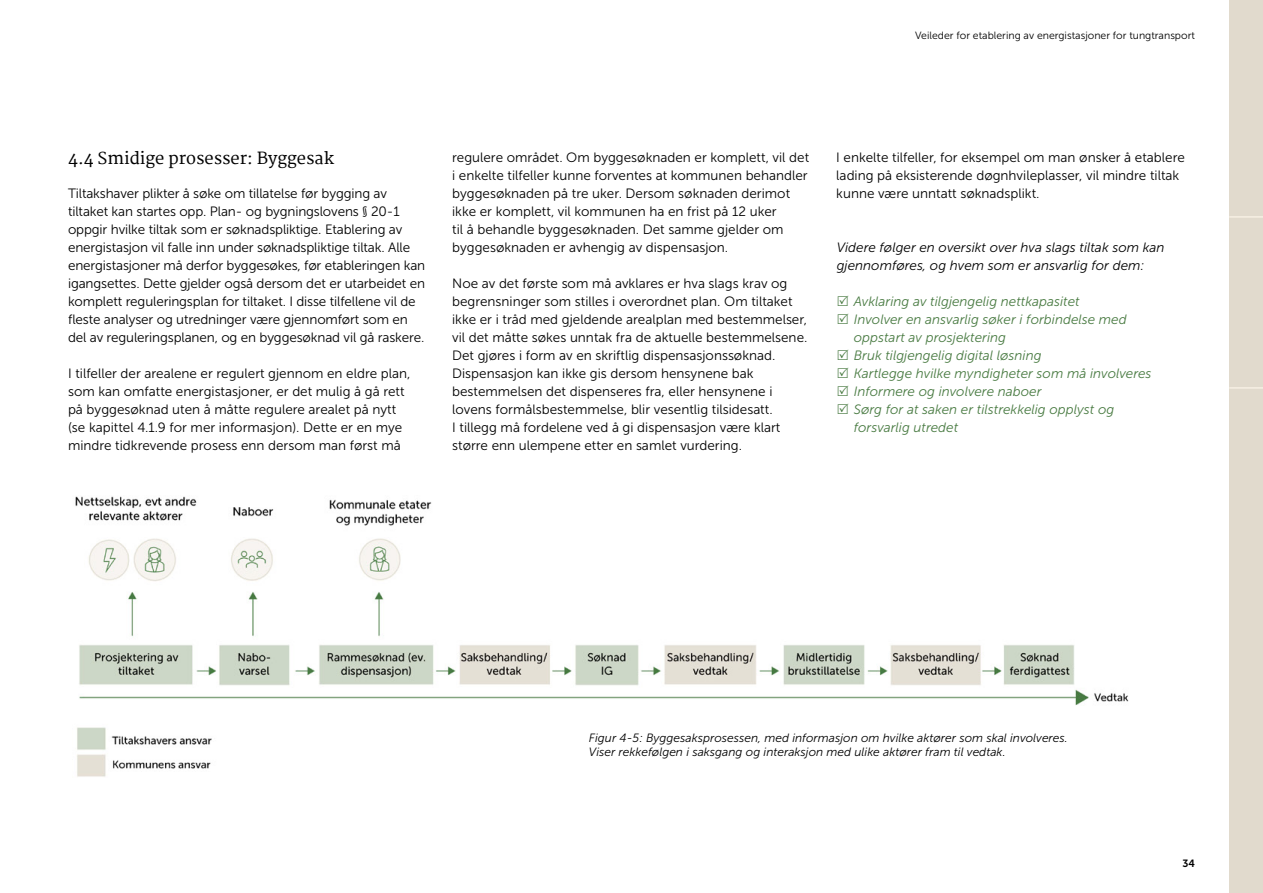
<style>
.page{position:relative;width:1263px;height:893px;background:#fff}
.page>*{position:absolute;margin:0;border:0;box-sizing:border-box;transform-origin:0 0}
.subhead1{font:600 16.5px "Martel";color:#000}
.brødtekst{font:13.5px/18px "Museo Sans 300";color:#000}
.sjekkliste_grønn{font:italic 13.5px/18px "Museo Sans 300";color:#487a41}
.brødtekst-2{font:italic 13.5px/18px "Museo Sans 300";color:#000}
.bildetekst{font:italic 12px/14.4px "Museo Sans 300";color:#000}
.t1{font:10.5px "Museo Sans 300";color:#000}
.t2{font:10.5px "Museo Sans 700";color:#000}
</style>
<div class="page">
<img style="left:75px;top:496px;width:1054px;height:281px">
<div style="left:1229px;top:0;width:34px;height:893px;background:#e1dacd"></div>
<hr style="left:1229px;top:387px;width:34px;height:2px;background:#f7f0e4">
<hr style="left:1229px;top:216px;width:34px;height:2px;background:#f7f0e4">
<p class="t1" style="left:915px;top:30px;width:281px">Veileder for etablering av energistasjoner for tungtransport</p>
<h2 class="subhead1" style="left:68px;top:148px;width:267px">4.4 Smidige prosesser: Byggesak</h2>
<p class="brødtekst" style="left:68px;top:184px;width:359px">Tiltakshaver plikter å søke om tillatelse før bygging av tiltaket kan startes opp. Plan- og bygningslovens § 20-1 oppgir hvilke tiltak som er søknadspliktige. Etablering av energistasjon vil falle inn under søknadspliktige tiltak. Alle energistasjoner må derfor byggesøkes, før etableringen kan igangsettes. Dette gjelder også dersom det er utarbeidet en komplett reguleringsplan for tiltaket. I disse tilfellene vil de fleste analyser og utredninger være gjennomført som en del av reguleringsplanen, og en byggesøknad vil gå raskere.</p>
<p class="brødtekst" style="left:68px;top:364px;width:344px">I tilfeller der arealene er regulert gjennom en eldre plan, som kan omfatte energistasjoner, er det mulig å gå rett på byggesøknad uten å måtte regulere arealet på nytt (se kapittel 4.1.9 for mer informasjon). Dette er en mye mindre tidkrevende prosess enn dersom man først må</p>
<p class="brødtekst" style="left:452px;top:148px;width:358px">regulere området. Om byggesøknaden er komplett, vil det i enkelte tilfeller kunne forventes at kommunen behandler byggesøknaden på tre uker. Dersom søknaden derimot ikke er komplett, vil kommunen ha en frist på 12 uker<br>til å behandle byggesøknaden. Det samme gjelder om byggesøknaden er avhengig av dispensasjon.</p>
<p class="brødtekst" style="left:452px;top:274px;width:357px">Noe av det første som må avklares er hva slags krav og begrensninger som stilles i overordnet plan. Om tiltaket ikke er i tråd med gjeldende arealplan med bestemmelser, vil det måtte søkes unntak fra de aktuelle bestemmelsene.<br>Det gjøres i form av en skriftlig dispensasjonssøknad.<br>Dispensasjon kan ikke gis dersom hensynene bak bestemmelsen det dispenseres fra, eller hensynene i lovens formålsbestemmelse, blir vesentlig tilsidesatt.<br>I tillegg må fordelene ved å gi dispensasjon være klart større enn ulempene etter en samlet vurdering.</p>
<p class="brødtekst" style="left:836px;top:148px;width:350px">I enkelte tilfeller, for eksempel om man ønsker å etablere lading på eksisterende døgnhvileplasser, vil mindre tiltak kunne være unntatt søknadsplikt.</p>
<p class="brødtekst-2" style="left:837px;top:238px;width:329px">Videre følger en oversikt over hva slags tiltak som kan gjennomføres, og hvem som er ansvarlig for dem:</p>
<p class="sjekkliste_grønn" style="left:854px;top:292px;width:227px">Avklaring av tilgjengelig nettkapasitet</p>
<p class="sjekkliste_grønn" style="left:854px;top:310px;width:274px">Involver en ansvarlig søker i forbindelse med oppstart av prosjektering</p>
<p class="sjekkliste_grønn" style="left:854px;top:346px;width:189px">Bruk tilgjengelig digital løsning</p>
<p class="sjekkliste_grønn" style="left:854px;top:364px;width:299px">Kartlegge hvilke myndigheter som må involveres</p>
<p class="sjekkliste_grønn" style="left:854px;top:382px;width:189px">Informere og involvere naboer</p>
<p class="sjekkliste_grønn" style="left:854px;top:400px;width:262px">Sørg for at saken er tilstrekkelig opplyst og forsvarlig utredet</p>
<p class="bildetekst" style="left:589px;top:730px;width:480px">Figur 4-5: Byggesaksprosessen, med informasjon om hvilke aktører som skal involveres.<br>Viser rekkefølgen i saksgang og interaksjon med ulike aktører fram til vedtak.</p>
<p class="t2" style="left:1182px;top:857px;width:14px">34</p>
</div>
